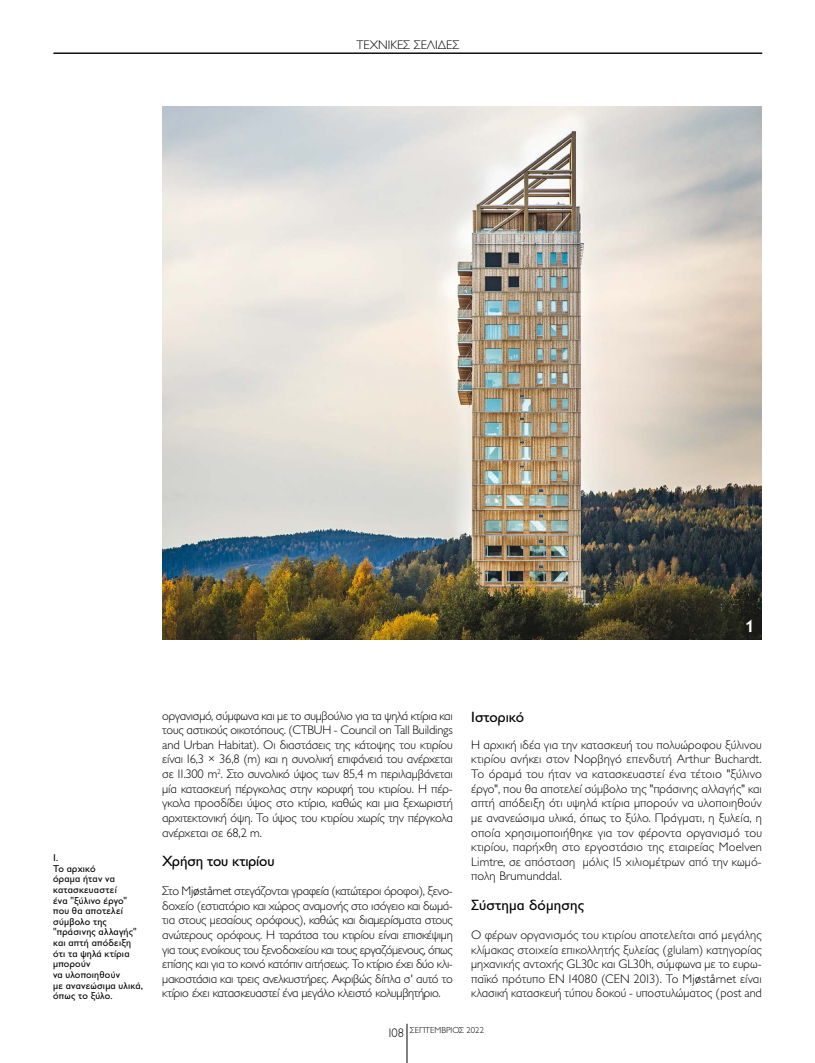
<style>
.page{position:relative;width:815px;height:1063px;background:#fff}
.page>*{position:absolute;margin:0;border:0;box-sizing:border-box;transform-origin:0 0}
.t1{font:600 17.5px "Kabel ITC Hel";color:#fff}
.t2{font:15px "Gill Sans Hel";color:#000}
.t3{font:300 12.5px/14.6px "Gill Sans Hel";letter-spacing:-.01em;color:#000;text-align:justify}
.t4{font:10px/10.6px "Gill Sans Hel";letter-spacing:.025em;color:#000}
.t5{font:300 8.75px "Gill Sans Hel";color:#000}
.s1{font-family:"Calibri"}
.s2{font-size:12.5px}
</style>
<div class="page">
<img style="left:162px;top:106px;width:600px;height:533px">
<hr style="left:407px;top:1024px;width:1px;height:39px;background:#000">
<hr style="left:54px;top:53px;width:708px;height:1px;background:#000">
<p class="t3" style="left:356px;top:38px;width:104px">ΤΕΧΝΙΚΕΣ ΣΕΛΙΔΕΣ</p>
<h1 class="t1" style="left:745px;top:617px;width:11px">1</h1>
<p class="t4" style="left:53px;top:853px;width:91px">1.<br>Το αρχικό<br>όραμα ήταν να κατασκευαστεί<br>ένα "ξύλινο έργο" που θα αποτελεί σύμβολο της "πράσινης αλλαγής" και απτή απόδειξη ότι τα ψηλά κτίρια μπορούν<br>να υλοποιηθούν<br>με ανανεώσιμα υλικά, όπως το ξύλο.</p>
<p class="t3" style="left:162px;top:708px;width:292px">οργανισμό, σύμφωνα και με το συμβούλιο για τα ψηλά κτίρια και τους αστικούς οικοτόπους. (CTBUH - Council on Tall Buildings and Urban Habitat). Οι διαστάσεις της κάτοψης του κτιρίου είναι 16,3 × 36,8 (m) και η συνολική επιφάνειά του ανέρχεται σε 11.300 m<sup>2</sup>. Στο συνολικό ύψος των 85,4 m περιλαμβάνεται μία κατασκευή πέργκολας στην κορυφή του κτιρίου. Η πέρ&shy;γκολα προσδίδει ύψος στο κτίριο, καθώς και μια ξεχωριστή αρχιτεκτονική όψη. Το ύψος του κτιρίου χωρίς την πέργκολα ανέρχεται σε 68,2 m.</p>
<p class="t2" style="left:162px;top:853px;width:114px">Χρήση του κτιρίου</p>
<p class="t3" style="left:162px;top:884px;width:292px">Στο Mj<span class="s1">ø</span>st<span class="s1">å</span>rnet στεγάζονται γραφεία (κατώτεροι όροφοι), ξενο&shy;δοχείο (εστιατόριο και χώρος αναμονής στο ισόγειο και δωμά&shy;τια στους μεσαίους ορόφους), καθώς και διαμερίσματα στους ανώτερους ορόφους. H ταράτσα του κτιρίου είναι επισκέψιμη για τους ενοίκους του ξενοδοχείου και τους εργαζόμενους, όπως επίσης και για το κοινό κατόπιν αιτήσεως. Το κτίριο έχει δύο κλι&shy;μακοστάσια και τρεις ανελκυστήρες. Ακριβώς δίπλα σ' αυτό το κτίριο έχει κατασκευαστεί ένα μεγάλο κλειστό κολυμβητήριο.</p>
<p class="t2" style="left:471px;top:709px;width:54px">Ιστορικό</p>
<p class="t3" style="left:471px;top:737px;width:292px">Η αρχική ιδέα για την κατασκευή του πολυώροφου ξύλινου κτιρίου ανήκει στον Νορβηγό επενδυτή Arthur Buchardt.<br>Το όραμά του ήταν να κατασκευαστεί ένα τέτοιο "ξύλινο έργο", που θα αποτελεί σύμβολο της "πράσινης αλλαγής" και απτή απόδειξη ότι υψηλά κτίρια μπορούν να υλοποιηθούν με ανανεώσιμα υλικά, όπως το ξύλο. Πράγματι, η ξυλεία, η οποία χρησιμοποιήθηκε για τον φέροντα οργανισμό του κτιρίου, παρήχθη στο εργοστάσιο της εταιρείας Moelven Limtre, σε απόσταση μόλις 15 χιλιομέτρων από την κωμό&shy;πολη Brumunddal.</p>
<p class="t2" style="left:471px;top:896px;width:114px">Σύστημα δόμησης</p>
<p class="t3" style="left:471px;top:927px;width:292px">Ο φέρων οργανισμός του κτιρίου αποτελείται από μεγάλης κλίμακας στοιχεία επικολλητής ξυλείας (glulam) κατηγορίας μηχανικής αντοχής GL30c και GL30h, σύμφωνα με το ευρω&shy;παϊκό πρότυπο ΕΝ 14080 (CEN 2013). Το Mj<span class="s1">ø</span>st<span class="s1">å</span>rnet είναι κλασική κατασκευή τύπου δοκού - υποστυλώματoς (post and</p>
<p class="t5" style="left:388px;top:1025px;width:97px"><span class="s2">108</span> ΣΕΠΤΕΜΒΡΙΟΣ 2022</p>
</div>
